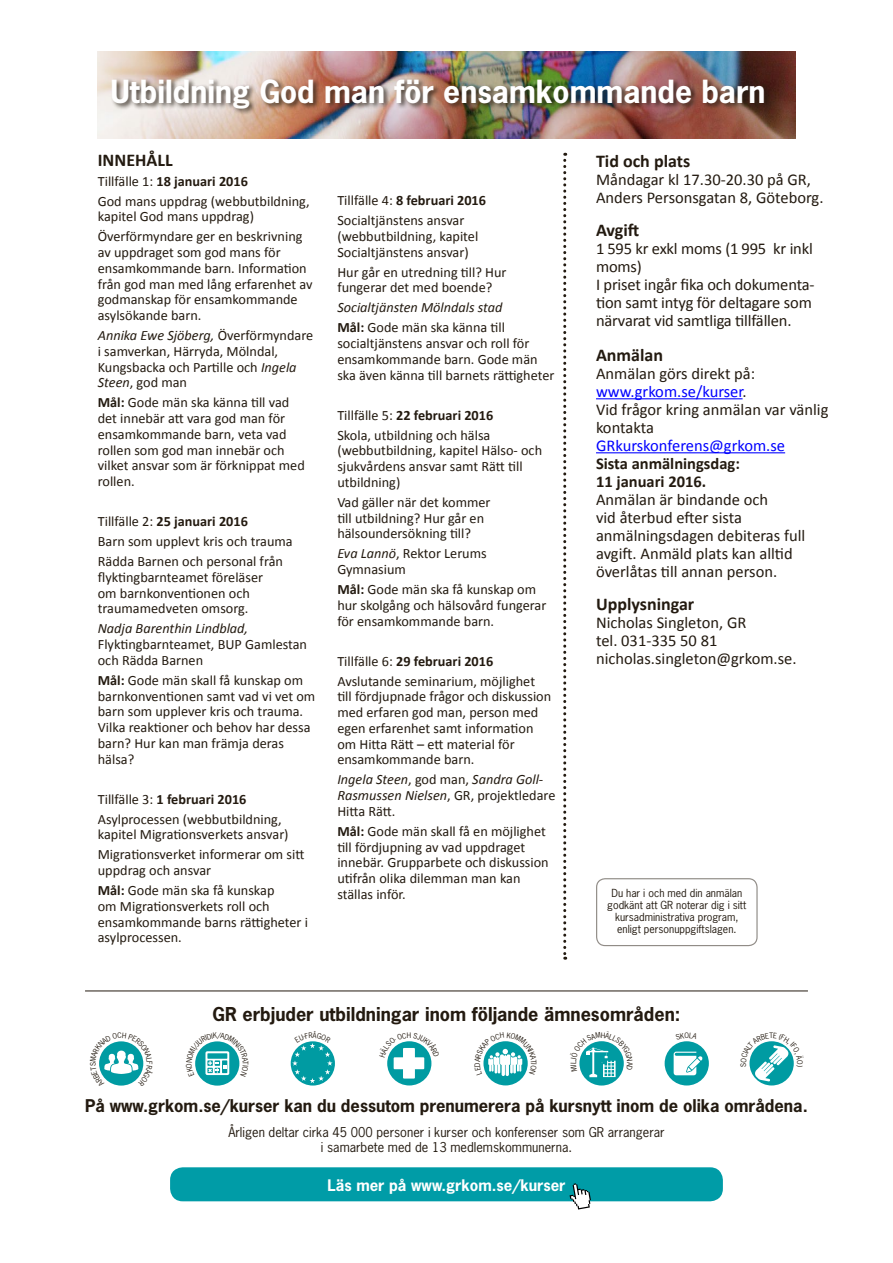
<style>
.page{position:relative;width:893px;height:1263px;background:#fff}
.page>*{position:absolute;margin:0;border:0;box-sizing:border-box;transform-origin:0 0}
.t1{font:700 30px "News Gothic";color:#fff}
.t2{font:700 18px "News Gothic";color:#231a10}
.t3{font:700 18px "Calibri";color:#231a10}
.t4{font:16.5px/18px "Calibri";color:#231a10}
.t5{font:700 16.5px "News Gothic";color:#231a10}
.t6{font:700 16.5px/18px "Calibri";color:#231a10}
.t7{font:16.5px "Calibri";color:#00f}
.t8{font:700 15px "News Gothic";color:#fff}
.t9{font:14.25px/15.8px "Calibri";color:#231a10}
.t10{font:italic 14.25px/15.8px "Calibri";color:#231a10}
.t11{font:12.75px/15px "News Gothic";color:#231a10;text-align:center}
.t12{font:10.5px/12px "News Gothic";color:#231a10;text-align:center}
.s1{font-weight:700}
.s2{font-style:italic}
.s3{font-weight:700;font-style:normal}
.s4{font-style:normal}
.s5{color:#00f}
</style>
<div class="page">
<img style="left:98px;top:51px;width:697px;height:87px">
<div style="left:111px;top:78px;width:661px;height:38px;background:#231a10;opacity:.75"></div>
<div style="left:195px;top:1041px;width:44px;height:44px;background:#009ba2;border-radius:50%"></div>
<div style="left:579px;top:1041px;width:45px;height:44px;background:#009ba2;border-radius:50%"></div>
<div style="left:291px;top:1041px;width:44px;height:44px;background:#009ba2;border-radius:50%"></div>
<div style="left:387px;top:1041px;width:44px;height:44px;background:#009ba2;border-radius:50%"></div>
<div style="left:483px;top:1041px;width:45px;height:44px;background:#009ba2;border-radius:50%"></div>
<div style="left:749px;top:1041px;width:45px;height:44px;background:#009ba2;border-radius:50%"></div>
<div style="left:665px;top:1041px;width:44px;height:44px;background:#009ba2;border-radius:50%"></div>
<svg style="left:674px;top:1052px;width:29px;height:23px"></svg>
<hr style="left:85px;top:990px;width:723px;height:1px;background:#231a10">
<div style="left:170px;top:1167px;width:553px;height:34px;background:#009ca7;border-radius:13px"></div>
<svg style="left:570px;top:1183px;width:21px;height:26px"></svg>
<hr style="left:596px;top:398px;width:147px;height:1px;background:#00f">
<hr style="left:596px;top:452px;width:189px;height:1px;background:#00f">
<div style="left:596px;top:878px;width:162px;height:68px;border:1px solid #231a10;border-radius:9px"></div>
<svg style="left:563px;top:153px;width:3px;height:807px"></svg>
<svg style="left:195px;top:1041px;width:45px;height:35px"></svg>
<svg style="left:579px;top:1041px;width:45px;height:36px"></svg>
<svg style="left:99px;top:1041px;width:45px;height:45px"></svg>
<svg style="left:292px;top:1041px;width:41px;height:42px"></svg>
<svg style="left:387px;top:1041px;width:45px;height:37px"></svg>
<svg style="left:483px;top:1041px;width:45px;height:35px"></svg>
<svg style="left:749px;top:1041px;width:45px;height:40px"></svg>
<h1 class="t1" style="left:111px;top:72px;width:657px">Utbildning God man för ensamkommande barn</h1>
<p class="t3" style="left:98px;top:148px;width:76px">INNEHÅLL</p>
<p class="t9" style="left:98px;top:171px;width:213px;line-height:20px">Tillfälle 1: <span class="s1">18 januari 2016<br></span>God mans uppdrag (webbutbildning,</p>
<p class="t9" style="left:98px;top:207px;width:206px;line-height:20px">kapitel God mans uppdrag)<br>Överförmyndare ger en beskrivning</p>
<p class="t9" style="left:98px;top:244px;width:216px">av uppdraget som god mans för ensamkommande barn. Information från god man med lång erfarenhet av godmanskap för ensamkommande asylsökande barn.</p>
<p class="t9" style="left:98px;top:327px;width:217px"><span class="s2">Annika Ewe Sjöberg,</span> Överförmyndare i samverkan, Härryda, Mölndal,<br>Kungsbacka och Partille och <span class="s2">Ingela<br>Steen</span>, god man</p>
<p class="t9" style="left:98px;top:395px;width:209px"><span class="s1">Mål:</span> Gode män ska känna till vad det innebär att vara god man för ensamkommande barn, veta vad rollen som god man innebär och vilket ansvar som är förknippat med rollen.</p>
<p class="t9" style="left:98px;top:511px;width:196px;line-height:20px">Tillfälle 2: <span class="s1">25 januari 2016<br></span>Barn som upplevt kris och trauma<br>Rädda Barnen och personal från</p>
<p class="t9" style="left:98px;top:569px;width:167px">flyktingbarnteamet föreläser om barnkonventionen och traumamedveten omsorg.</p>
<p class="t10" style="left:98px;top:620px;width:152px">Nadja Barenthin Lindblad,</p>
<p class="t9" style="left:98px;top:636px;width:211px">Flyktingbarnteamet, BUP Gamlestan och Rädda Barnen</p>
<p class="t9" style="left:98px;top:672px;width:219px"><span class="s1">Mål:</span> Gode män skall få kunskap om barnkonventionen samt vad vi vet om barn som upplever kris och trauma.<br>Vilka reaktioner och behov har dessa barn? Hur kan man främja deras hälsa?</p>
<p class="t9" style="left:98px;top:789px;width:185px;line-height:20px">Tillfälle 3: <span class="s1">1 februari 2016<br></span>Asylprocessen (webbutbildning,</p>
<p class="t9" style="left:98px;top:825px;width:208px;line-height:20px">kapitel Migrationsverkets ansvar)<br>Migrationsverket informerar om sitt</p>
<p class="t9" style="left:98px;top:860px;width:178px;line-height:20px">uppdrag och ansvar<br><span class="s1">Mål:</span> Gode män ska få kunskap</p>
<p class="t9" style="left:98px;top:898px;width:212px">om Migrationsverkets roll och ensamkommande barns rättigheter i asylprocessen.</p>
<p class="t9" style="left:337px;top:190px;width:150px;line-height:20px">Tillfälle 4: <span class="s1">8 februari 2016<br></span>Socialtjänstens ansvar</p>
<p class="t9" style="left:337px;top:228px;width:142px">(webbutbildning, kapitel<br>Socialtjänstens ansvar)</p>
<p class="t9" style="left:337px;top:264px;width:171px">Hur går en utredning till? Hur fungerar det med boende?</p>
<p class="t10" style="left:337px;top:297px;width:169px;line-height:20px">Socialtjänsten Mölndals stad<br><span class="s3">Mål:</span> <span class="s4">Gode män ska känna till</span></p>
<p class="t9" style="left:337px;top:335px;width:219px">socialtjänstens ansvar och roll för ensamkommande barn. Gode män ska även känna till barnets rättigheter</p>
<p class="t9" style="left:337px;top:405px;width:157px;line-height:20px">Tillfälle 5: <span class="s1">22 februari 2016<br></span>Skola, utbildning och hälsa</p>
<p class="t9" style="left:337px;top:443px;width:206px">(webbutbildning, kapitel Hälso- och sjukvårdens ansvar samt Rätt till utbildning)</p>
<p class="t9" style="left:337px;top:494px;width:155px">Vad gäller när det kommer till utbildning? Hur går en hälsoundersökning till?</p>
<p class="t9" style="left:337px;top:546px;width:151px"><span class="s2">Eva Lannö</span>, Rektor Lerums<br>Gymnasium</p>
<p class="t9" style="left:337px;top:581px;width:211px"><span class="s1">Mål:</span> Gode män ska få kunskap om hur skolgång och hälsovård fungerar för ensamkommande barn.</p>
<p class="t9" style="left:337px;top:651px;width:199px;line-height:20px">Tillfälle 6: <span class="s1">29 februari 2016<br></span>Avslutande seminarium, möjlighet</p>
<p class="t9" style="left:337px;top:689px;width:215px">till fördjupnade frågor och diskussion med erfaren god man, person med egen erfarenhet samt information om Hitta Rätt – ett material för ensamkommande barn.</p>
<p class="t10" style="left:337px;top:771px;width:220px">Ingela Steen<span class="s4">, god man,</span> Sandra Goll-<br>Rasmussen Nielsen<span class="s4">, GR, projektledare<br>Hitta Rätt.</span></p>
<p class="t9" style="left:337px;top:823px;width:213px"><span class="s1">Mål:</span> Gode män skall få en möjlighet till fördjupning av vad uppdraget innebär. Grupparbete och diskussion utifrån olika dilemman man kan ställas inför.</p>
<p class="t3" style="left:596px;top:150px;width:96px">Tid och plats</p>
<p class="t4" style="left:596px;top:171px;width:229px">Måndagar kl 17.30-20.30 på GR,<br>Anders Personsgatan 8, Göteborg.</p>
<p class="t3" style="left:596px;top:218px;width:45px">Avgift</p>
<p class="t4" style="left:596px;top:239px;width:220px">1 595 kr exkl moms (1 995 kr inkl moms)<br>I priset ingår fika och dokumenta&shy;tion samt intyg för deltagare som närvarat vid samtliga tillfällen.</p>
<p class="t3" style="left:596px;top:343px;width:69px">Anmälan</p>
<p class="t4" style="left:596px;top:364px;width:234px">Anmälan görs direkt på: <span class="s5">www.grkom.se/kurser</span>.<br>Vid frågor kring anmälan var vänlig kontakta</p>
<p class="t7" style="left:596px;top:435px;width:191px">GRkurskonferens@grkom.se</p>
<p class="t6" style="left:596px;top:454px;width:145px">Sista anmälningsdag:<br>11 januari 2016.</p>
<p class="t4" style="left:596px;top:490px;width:211px">Anmälan är bindande och<br>vid återbud efter sista anmälningsdagen debiteras full avgift. Anmäld plats kan alltid överlåtas till annan person.</p>
<p class="t3" style="left:596px;top:592px;width:100px">Upplysningar</p>
<p class="t4" style="left:596px;top:613px;width:202px">Nicholas Singleton, GR<br>tel. 031-335 50 81 nicholas.singleton@grkom.se.</p>
<p class="t12" style="left:607px;top:886px;width:141px">Du har i och med din anmälan godkänt att GR noterar dig i sitt kursadministrativa program, enligt personuppgiftslagen.</p>
<p class="t2" style="left:213px;top:1002px;width:469px">GR erbjuder utbildningar inom följande ämnesområden:</p>
<p class="t5" style="left:85px;top:1095px;width:724px">På www.grkom.se/kurser kan du dessutom prenumerera på kursnytt inom de olika områdena.</p>
<p class="t11" style="left:228px;top:1125px;width:438px">Årligen deltar cirka 45 000 personer i kurser och konferenser som GR arrangerar i samarbete med de 13 medlemskommunerna.</p>
<p class="t8" style="left:327px;top:1175px;width:240px">Läs mer på www.grkom.se/kurser</p>
</div>
